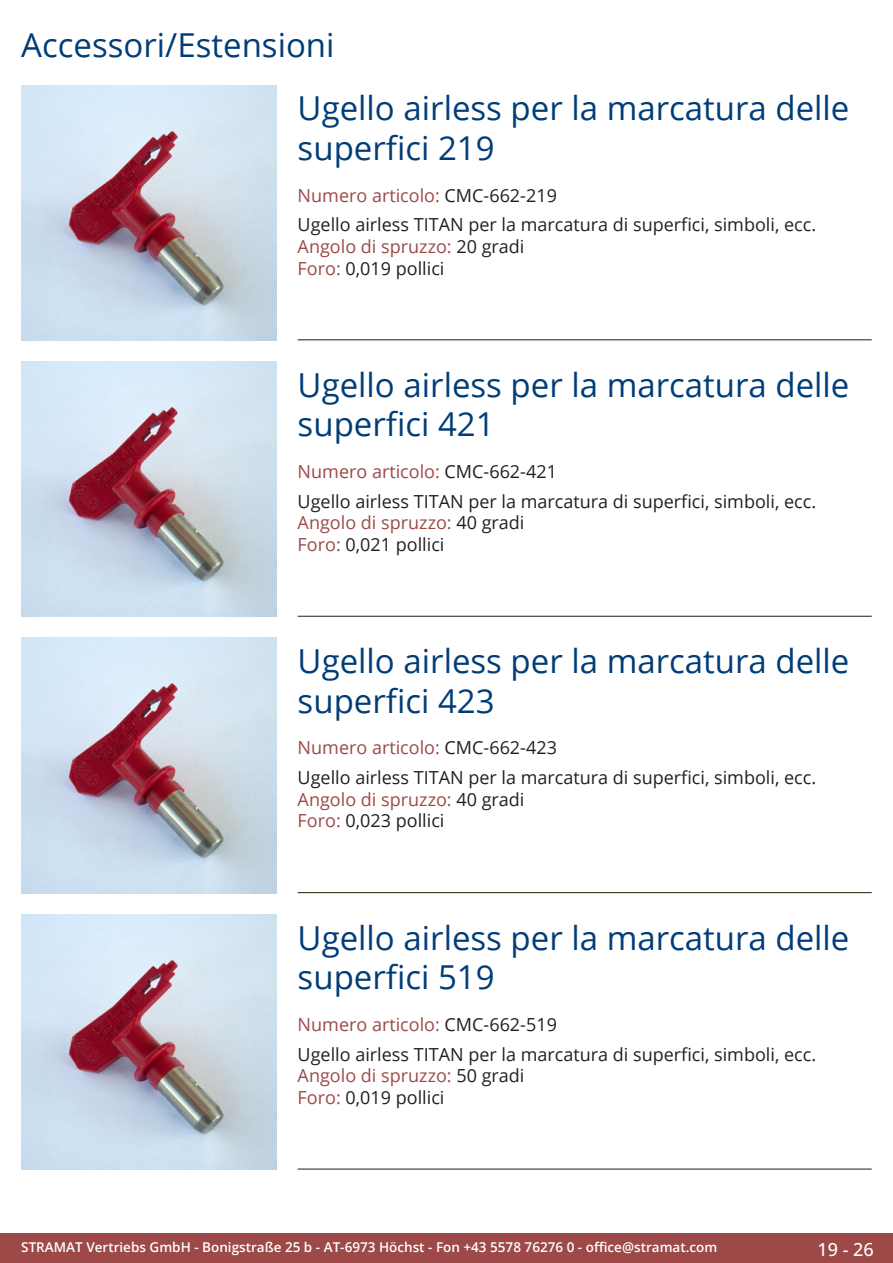
<style>
.page{position:relative;width:893px;height:1263px;background:#fff}
.page>*{position:absolute;margin:0;border:0;box-sizing:border-box;transform-origin:0 0}
.Produkttitel{font:33px/39.6px "Open Sans";color:#003d78}
.RastTitel{font:33px "Open Sans";color:#003d78}
.Beschreibung_Text{font:18px/21.6px "Open Sans";color:#231f20}
.TechDaten_Überschrif{font:18px "Open Sans";color:#9c4948}
.t1{font:500 18px "Open Sans";color:#fff}
.t2{font:600 13.5px "Open Sans";color:#fff}
.s1{color:#231f20}
.s2{color:#9c4948}
</style>
<div class="page">
<div style="left:0;top:1233px;width:893px;height:30px;background:#9c4948"></div>
<hr style="left:298px;top:340px;width:574px;height:1px;background:#201d08">
<hr style="left:298px;top:616px;width:574px;height:1px;background:#201d08">
<hr style="left:298px;top:892px;width:574px;height:1px;background:#201d08">
<hr style="left:298px;top:1169px;width:574px;height:1px;background:#201d08">
<img style="left:21px;top:85px;width:255px;height:255px">
<img style="left:21px;top:361px;width:255px;height:256px">
<img style="left:21px;top:638px;width:255px;height:255px">
<img style="left:21px;top:914px;width:255px;height:255px">
<p class="RastTitel" style="left:21px;top:22px;width:315px">Accessori/Estensioni</p>
<p class="Produkttitel" style="left:298px;top:88px;width:553px">Ugello airless per la marcatura delle superfici 219</p>
<p class="TechDaten_Überschrif" style="left:298px;top:183px;width:261px">Numero articolo: <span class="s1">CMC-662-219</span></p>
<p class="Beschreibung_Text" style="left:298px;top:214px;width:520px">Ugello airless TITAN per la marcatura di superfici, simboli, ecc.<br><span class="s2">Angolo di spruzzo:</span> 20 gradi<br><span class="s2">Foro:</span> 0,019 pollici</p>
<p class="Produkttitel" style="left:298px;top:364px;width:553px">Ugello airless per la marcatura delle superfici 421</p>
<p class="TechDaten_Überschrif" style="left:298px;top:459px;width:261px">Numero articolo: <span class="s1">CMC-662-421</span></p>
<p class="Beschreibung_Text" style="left:298px;top:490px;width:520px">Ugello airless TITAN per la marcatura di superfici, simboli, ecc.<br><span class="s2">Angolo di spruzzo:</span> 40 gradi<br><span class="s2">Foro:</span> 0,021 pollici</p>
<p class="Produkttitel" style="left:298px;top:640px;width:553px">Ugello airless per la marcatura delle superfici 423</p>
<p class="TechDaten_Überschrif" style="left:298px;top:735px;width:261px">Numero articolo: <span class="s1">CMC-662-423</span></p>
<p class="Beschreibung_Text" style="left:298px;top:766px;width:520px">Ugello airless TITAN per la marcatura di superfici, simboli, ecc.<br><span class="s2">Angolo di spruzzo:</span> 40 gradi<br><span class="s2">Foro:</span> 0,023 pollici</p>
<p class="Produkttitel" style="left:298px;top:917px;width:553px">Ugello airless per la marcatura delle superfici 519</p>
<p class="TechDaten_Überschrif" style="left:298px;top:1012px;width:261px">Numero articolo: <span class="s1">CMC-662-519</span></p>
<p class="Beschreibung_Text" style="left:298px;top:1043px;width:520px">Ugello airless TITAN per la marcatura di superfici, simboli, ecc.<br><span class="s2">Angolo di spruzzo:</span> 50 gradi<br><span class="s2">Foro:</span> 0,019 pollici</p>
<p class="t2" style="left:21px;top:1238px;width:698px">STRAMAT Vertriebs GmbH - Bonigstraße 25 b - AT-6973 Höchst - Fon +43 5578 76276 0 - office@stramat.com</p>
<p class="t1" style="left:817px;top:1237px;width:58px">19 - 26</p>
</div>
